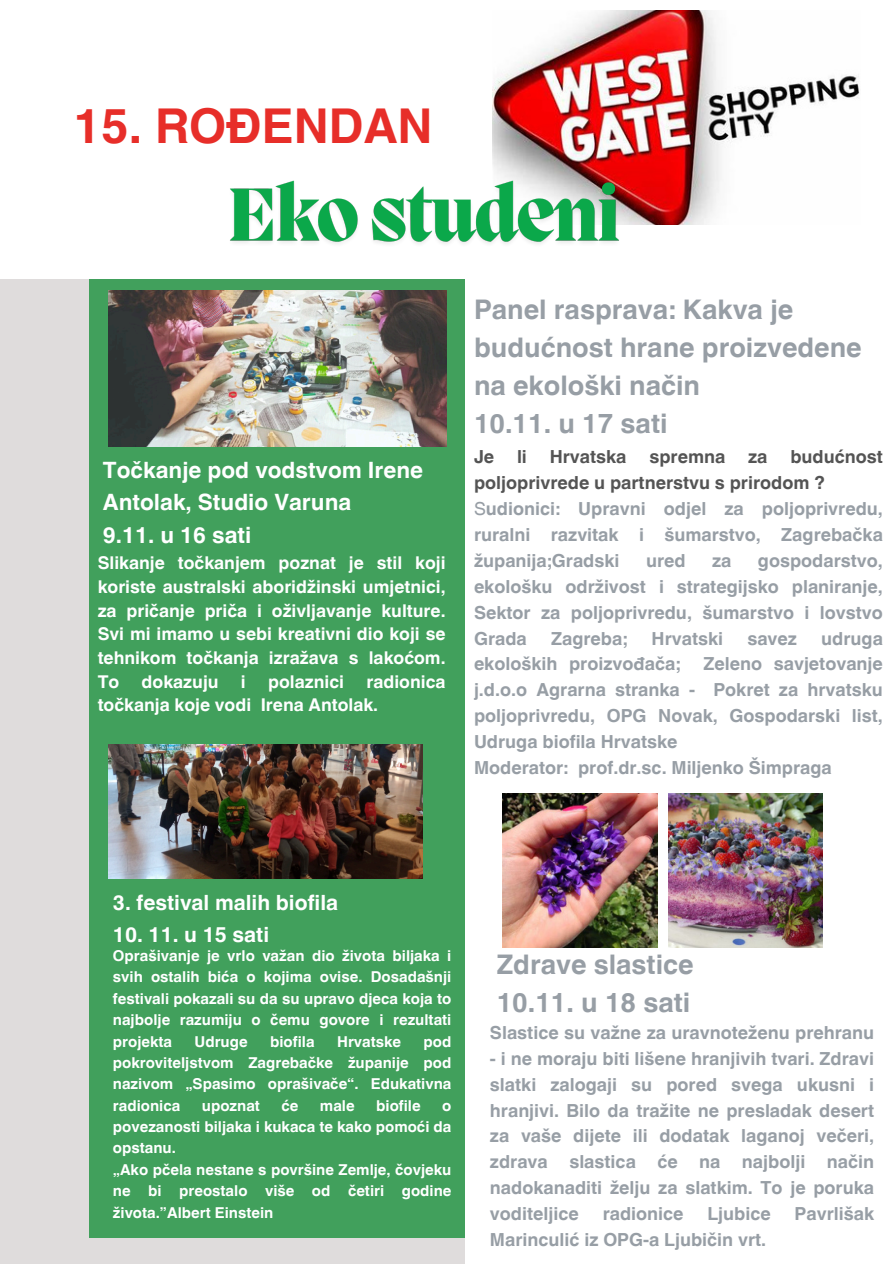
<style>
.page{position:relative;width:894px;height:1264px;background:#fff}
.page>*{position:absolute;margin:0;border:0;box-sizing:border-box;transform-origin:0 0}
.t1{font:700 48px "Helvetica World";color:#e72e29}
.t2{font:700 27px/38.2px "Helvetica World";color:#979ea5}
.t3{font:700 22.5px/32.7px "Helvetica World";color:#fff}
.t4{font:700 21px "Helvetica World";color:#fff}
.t5{font:700 18px/25.8px "Helvetica World";color:#979ea5}
.t6{font:700 18px "Helvetica World";color:#545454}
.t7{font:700 17.55px/23.7px "Helvetica World";color:#fff;text-align:justify}
.t8{font:700 15px/21.3px "Helvetica World";color:#fff;text-align:justify}
.s1{color:#545454}
.s2{font-weight:400}
</style>
<div class="page">
<img style="left:502px;top:793px;width:154px;height:154px">
<img style="left:668px;top:793px;width:154px;height:154px">
<div style="left:0;top:279px;width:464px;height:984px;background:#dfdcdc"></div>
<div style="left:89px;top:279px;width:375px;height:958px;background:#41a05c"></div>
<img style="left:108px;top:291px;width:338px;height:155px">
<img style="left:108px;top:744px;width:314px;height:134px">
<img style="left:492px;top:20px;width:368px;height:204px">
<img style="left:492px;top:175px;width:135px;height:68px">
<img style="left:230px;top:177px;width:373px;height:43px">
<img style="left:230px;top:220px;width:373px;height:24px">
<img style="left:592px;top:10px;width:121px;height:10px">
<p class="t1" style="left:73px;top:87px;width:360px">15. ROĐENDAN</p>
<h5 class="t3" style="left:103px;top:451px;width:321px">Točkanje pod vodstvom Irene<br>Antolak, Studio Varuna<br>9.11. u 16 sati</h5>
<p class="t7" style="left:98px;top:549px;width:349px">Slikanje točkanjem poznat je stil koji koriste australski aboridžinski umjetnici, za pričanje priča i oživljavanje kulture.<br>Svi mi imamo u sebi kreativni dio koji se tehnikom točkanja izražava s lakoćom.<br>To</p>
<p class="t7" style="left:98px;top:667px;width:349px;text-indent:269px">radionica točkanja koje vodi Irena Antolak.</p>
<p class="t7" style="left:141px;top:667px;width:78px">dokazuju</p>
<p class="t7" style="left:241px;top:667px;width:6px">i</p>
<p class="t7" style="left:268px;top:667px;width:77px">polaznici</p>
<p class="t2" style="left:474px;top:287px;width:389px">Panel rasprava: Kakva je budućnost hrane proizvedene na ekološki način<br>10.11. u 17 sati</p>
<h3 class="t6" style="left:474px;top:442px;width:22px">Je</h3>
<h3 class="t6" style="left:517px;top:442px;width:11px">li</h3>
<h3 class="t6" style="left:549px;top:442px;width:78px">Hrvatska</h3>
<h3 class="t6" style="left:649px;top:442px;width:77px">spremna</h3>
<h3 class="t6" style="left:748px;top:442px;width:21px">za</h3>
<h3 class="t5" style="left:474px;top:442px;width:410px;text-indent:316px"><span class="s1">budućnost poljoprivrede u partnerstvu s prirodom ?<br></span><span class="s2">S</span>udionici: Upravni odjel za poljoprivredu, ruralni razvitak i šumarstvo, Zagrebačka županija;Gradski</h3>
<h3 class="t5" style="left:474px;top:545px;width:410px;text-align:justify;text-indent:284px">gospodarstvo, ekološku održivost i strategijsko planiranje, Sektor za poljoprivredu, šumarstvo i lovstvo Grada</h3>
<h3 class="t5" style="left:646px;top:545px;width:41px">ured</h3>
<h3 class="t5" style="left:712px;top:545px;width:21px">za</h3>
<h3 class="t5" style="left:551px;top:623px;width:78px">Zagreba;</h3>
<h3 class="t5" style="left:651px;top:623px;width:73px">Hrvatski</h3>
<h3 class="t5" style="left:747px;top:623px;width:51px">savez</h3>
<h3 class="t5" style="left:821px;top:623px;width:63px">udruga</h3>
<h3 class="t5" style="left:474px;top:649px;width:208px">ekoloških proizvođača;</h3>
<h3 class="t5" style="left:474px;top:649px;width:410px;text-indent:229px">Zeleno savjetovanje j.d.o.o Agrarna stranka - Pokret za hrvatsku poljoprivredu, OPG Novak, Gospodarski list, Udruga biofila Hrvatske<br>Moderator: prof.dr.sc. Miljenko Šimpraga</h3>
<h4 class="t4" style="left:113px;top:885px;width:227px">3. festival malih biofila</h4>
<h4 class="t4" style="left:113px;top:917px;width:158px">10. 11. u 15 sati</h4>
<h6 class="t8" style="left:113px;top:943px;width:340px">Oprašivanje je vrlo važan dio života biljaka i svih ostalih bića o kojima ovise. Dosadašnji festivali pokazali su da su upravo djeca koja to najbolje razumiju o čemu govore i rezultati projekta</h6>
<h6 class="t8" style="left:194px;top:1028px;width:55px">Udruge</h6>
<h6 class="t8" style="left:270px;top:1028px;width:46px">biofila</h6>
<h6 class="t8" style="left:337px;top:1028px;width:66px">Hrvatske</h6>
<h6 class="t8" style="left:113px;top:1028px;width:340px;text-indent:310px">pod pokroviteljstvom Zagrebačke županije pod nazivom „Spasimo oprašivače“. Edukativna radionica</h6>
<h6 class="t8" style="left:202px;top:1093px;width:60px">upoznat</h6>
<h6 class="t8" style="left:281px;top:1093px;width:18px">će</h6>
<h6 class="t8" style="left:320px;top:1093px;width:36px">male</h6>
<h6 class="t8" style="left:376px;top:1093px;width:46px">biofile</h6>
<h6 class="t8" style="left:113px;top:1093px;width:340px;text-indent:329px">o povezanosti biljaka i kukaca te kako pomoći da opstanu.</h6>
<h4 class="t8" style="left:113px;top:1157px;width:340px">„Ako pčela nestane s površine Zemlje, čovjeku ne bi preostalo više od četiri godine života.”Albert Einstein</h4>
<h5 class="t2" style="left:496px;top:942px;width:198px">Zdrave slastice<br>10.11. u 18 sati</h5>
<h3 class="t5" style="left:490px;top:1017px;width:385px">Slastice su važne za uravnoteženu prehranu</h3>
<h3 class="t5" style="left:490px;top:1043px;width:385px;text-align:justify">- i ne moraju biti lišene hranjivih tvari. Zdravi slatki zalogaji su pored svega ukusni i hranjivi. Bilo da tražite ne presladak desert za vaše dijete ili dodatak laganoj večeri, zdrava slastica će na najbolji način nadokanaditi želju za slatkim. To je poruka voditeljice</h3>
<h3 class="t5" style="left:602px;top:1198px;width:82px">radionice</h3>
<h3 class="t5" style="left:707px;top:1198px;width:65px">Ljubice</h3>
<h3 class="t5" style="left:794px;top:1198px;width:81px">Pavrlišak</h3>
<h3 class="t5" style="left:490px;top:1224px;width:277px">Marinculić iz OPG-a Ljubičin vrt.</h3>
</div>
